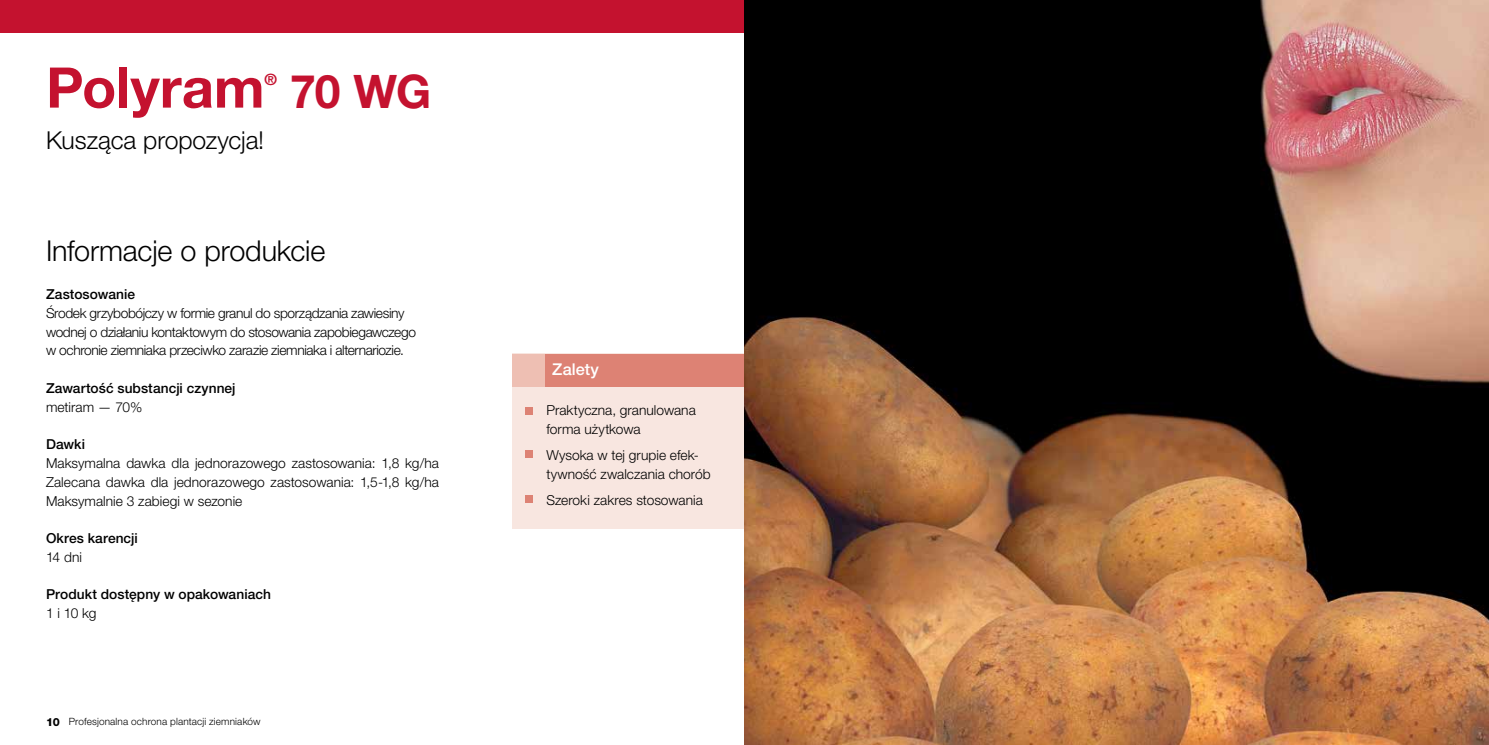
<style>
.page{position:relative;width:1489px;height:745px;background:#fff}
.page>*{position:absolute;margin:0;border:0;box-sizing:border-box;transform-origin:0 0}
.t1{font:700 56px "Helvetica Neue LT Pro";color:#c4122f}
.t2{font:700 46.25px "Helvetica Neue LT Pro";color:#c4122f}
.t3{font:300 28.75px "Helvetica Neue LT Pro";letter-spacing:-.005em;color:#000}
.t4{font:300 24.75px "Helvetica Neue LT Pro";letter-spacing:-.005em;color:#000}
.t5{font:500 16.25px "Helvetica Neue LT Pro";letter-spacing:.005em;color:#fff}
.t6{font:700 15.62px "Helvetica Neue LT Pro";color:#c4122f}
.t7{font:300 13.75px/18.8px "Helvetica Neue LT Pro";letter-spacing:-.02em;color:#000}
.t8{font:300 13.75px/18.8px "Helvetica Neue LT Pro";color:#000}
.t9{font:500 13.75px "Helvetica Neue LT Pro";color:#000}
.t10{font:300 10px "Helvetica Neue LT Pro";letter-spacing:.015em;color:#000}
.s1{font-weight:800;font-size:11.25px}
</style>
<div class="page">
<div style="left:0;top:0;width:744px;height:33px;background:#c4122f"></div>
<div style="left:512px;top:353px;width:233px;height:176px;background:#f8e6e0"></div>
<div style="left:512px;top:353px;width:232px;height:33px;background:#dd8274"></div>
<div style="left:512px;top:353px;width:32px;height:33px;background:#eebfb3"></div>
<div style="left:525px;top:407px;width:7px;height:7px;background:#dd8274"></div>
<div style="left:525px;top:450px;width:7px;height:7px;background:#dd8274"></div>
<div style="left:525px;top:495px;width:7px;height:7px;background:#dd8274"></div>
<img style="left:744px;top:0;width:744px;height:744px">
<h1 class="t1" style="left:46px;top:53px;width:220px">Polyram</h1>
<p class="t6" style="left:265px;top:70px;width:14px">®</p>
<h2 class="t2" style="left:290px;top:62px;width:143px">70 WG</h2>
<h3 class="t4" style="left:46px;top:125px;width:219px">Kusząca propozycja!</h3>
<h3 class="t3" style="left:46px;top:233px;width:281px">Informacje o produkcie</h3>
<p class="t9" style="left:46px;top:286px;width:90px">Zastosowanie</p>
<p class="t7" style="left:46px;top:303px;width:371px">Środek grzybobójczy w formie granul do sporządzania zawiesiny wodnej o działaniu kontaktowym do stosowania zapobiegawczego w ochronie ziemniaka przeciwko zarazie ziemniaka i alternariozie.</p>
<p class="t9" style="left:46px;top:379px;width:191px">Zawartość substancji czynnej</p>
<p class="t8" style="left:46px;top:397px;width:98px">metiram — 70%</p>
<p class="t9" style="left:46px;top:436px;width:41px">Dawki</p>
<p class="t7" style="left:46px;top:453px;width:394px;text-align:justify">Maksymalna dawka dla jednorazowego zastosowania: 1,8 kg/ha Zalecana dawka dla jednorazowego zastosowania: 1,5-1,8 kg/ha Maksymalnie 3 zabiegi w sezonie</p>
<p class="t9" style="left:46px;top:529px;width:93px">Okres karencji</p>
<p class="t7" style="left:46px;top:547px;width:37px">14 dni</p>
<p class="t9" style="left:46px;top:586px;width:226px">Produkt dostępny w opakowaniach</p>
<p class="t7" style="left:46px;top:603px;width:52px">1 i 10 kg</p>
<p class="t10" style="left:46px;top:715px;width:216px"><span class="s1">10</span> Profesjonalna ochrona plantacji ziemniaków</p>
<p class="t5" style="left:552px;top:359px;width:48px">Zalety</p>
<p class="t8" style="left:546px;top:400px;width:151px">Praktyczna, granulowana forma użytkowa</p>
<p class="t8" style="left:546px;top:445px;width:166px">Wysoka w tej grupie efek&shy;tywność zwalczania chorób</p>
<p class="t8" style="left:546px;top:489px;width:158px">Szeroki zakres stosowania</p>
</div>
